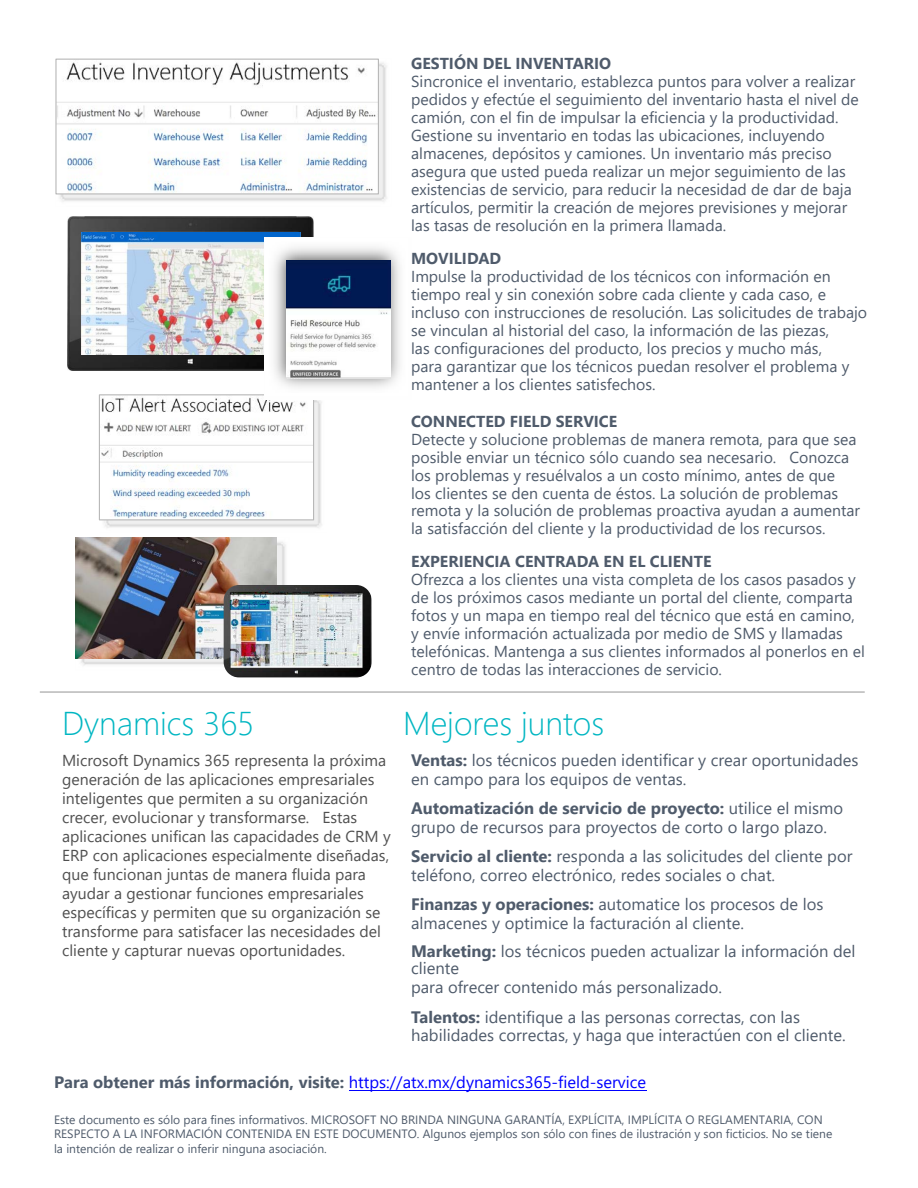
<style>
.page{position:relative;width:918px;height:1188px;background:#fff}
.page>*{position:absolute;margin:0;border:0;box-sizing:border-box;transform-origin:0 0}
.t1{font:300 33px "Segoe UI";color:#00b6c2}
.t2{font:16.5px/18.6px "Segoe UI";color:#4f5b6b}
.t3{font:16.5px "Segoe UI";color:#00f}
.t4{font:15.9px/18px "Segoe UI";color:#4f5b6b}
.t5{font:15.9px/19px "Segoe UI";color:#505050}
.t6{font:700 15.9px "Segoe UI";color:#4f5b6b}
.t7{font:12px/14.4px "Segoe UI";color:#4f5b6b}
.s1{font-weight:700}
.s2{font-weight:700;color:#4f5b6b}
</style>
<div class="page">
<hr style="left:40px;top:692px;width:825px;height:1px;background:#959595">
<img style="left:55px;top:63px;width:332px;height:139px">
<img style="left:57px;top:62px;width:320px;height:130px">
<div style="left:55px;top:59px;width:324px;height:135px;border:1px solid #b8b8b8"></div>
<img style="left:99px;top:400px;width:223px;height:128px">
<img style="left:101px;top:397px;width:211px;height:121px">
<div style="left:99px;top:394px;width:215px;height:126px;border:1px solid #b8b8b8"></div>
<img style="left:75px;top:542px;width:211px;height:124px">
<img style="left:75px;top:537px;width:202px;height:121px">
<img style="left:67px;top:217px;width:246px;height:153px">
<img style="left:82px;top:232px;width:218px;height:122px">
<img style="left:224px;top:585px;width:148px;height:92px">
<img style="left:264px;top:237px;width:136px;height:162px">
<img style="left:287px;top:260px;width:103px;height:118px">
<hr style="left:349px;top:1091px;width:297px;height:1px;background:#00f">
<p class="t6" style="left:411px;top:49px;width:202px">GESTIÓN DEL INVENTARIO</p>
<p class="t4" style="left:411px;top:71px;width:449px">Sincronice el inventario, establezca puntos para volver a realizar pedidos y efectúe el seguimiento del inventario hasta el nivel de camión, con el fin de impulsar la eficiencia y la productividad.<br>Gestione su inventario en todas las ubicaciones, incluyendo almacenes, depósitos y camiones. Un inventario más preciso asegura que usted pueda realizar un mejor seguimiento de las existencias de servicio, para reducir la necesidad de dar de baja artículos, permitir la creación de mejores previsiones y mejorar las tasas de resolución en la primera llamada.</p>
<p class="t6" style="left:411px;top:243px;width:92px">MOVILIDAD</p>
<p class="t4" style="left:411px;top:266px;width:458px">Impulse la productividad de los técnicos con información en tiempo real y sin conexión sobre cada cliente y cada caso, e incluso con instrucciones de resolución. Las solicitudes de trabajo se vinculan al historial del caso, la información de las piezas,<br>las configuraciones del producto, los precios y mucho más,<br>para garantizar que los técnicos puedan resolver el problema y mantener a los clientes satisfechos.</p>
<p class="t6" style="left:411px;top:406px;width:208px">CONNECTED FIELD SERVICE</p>
<p class="t4" style="left:411px;top:429px;width:450px">Detecte y solucione problemas de manera remota, para que sea posible enviar un técnico sólo cuando sea necesario. Conozca los problemas y resuélvalos a un costo mínimo, antes de que<br>los clientes se den cuenta de éstos. La solución de problemas remota y la solución de problemas proactiva ayudan a aumentar la satisfacción del cliente y la productividad de los recursos.</p>
<p class="t6" style="left:411px;top:547px;width:302px">EXPERIENCIA CENTRADA EN EL CLIENTE</p>
<p class="t4" style="left:411px;top:569px;width:455px">Ofrezca a los clientes una vista completa de los casos pasados y de los próximos casos mediante un portal del cliente, comparta fotos y un mapa en tiempo real del técnico que está en camino, y envíe información actualizada por medio de SMS y llamadas telefónicas. Mantenga a sus clientes informados al ponerlos en el centro de todas las interacciones de servicio.</p>
<h1 class="t1" style="left:62px;top:692px;width:194px">Dynamics 365</h1>
<h1 class="t1" style="left:403px;top:692px;width:203px">Mejores juntos</h1>
<p class="t5" style="left:62px;top:750px;width:330px">Microsoft Dynamics 365 representa la próxima generación de las aplicaciones empresariales inteligentes que permiten a su organización crecer, evolucionar y transformarse. Estas aplicaciones unifican las capacidades de CRM y ERP con aplicaciones especialmente diseñadas, que funcionan juntas de manera fluida para ayudar a gestionar funciones empresariales específicas y permiten que su organización se transforme para satisfacer las necesidades del cliente y capturar nuevas oportunidades.</p>
<p class="t2" style="left:411px;top:749px;width:449px"><span class="s1">Ventas:</span> los técnicos pueden identificar y crear oportunidades en campo para los equipos de ventas.</p>
<p class="t2" style="left:411px;top:797px;width:434px"><span class="s1">Automatización de servicio de proyecto:</span> utilice el mismo grupo de recursos para proyectos de corto o largo plazo.</p>
<p class="t2" style="left:411px;top:845px;width:443px"><span class="s1">Servicio al cliente:</span> responda a las solicitudes del cliente por teléfono, correo electrónico, redes sociales o chat.</p>
<p class="t2" style="left:411px;top:893px;width:414px"><span class="s1">Finanzas y operaciones:</span> automatice los procesos de los almacenes y optimice la facturación al cliente.</p>
<p class="t2" style="left:411px;top:942px;width:446px;line-height:16.5px"><span class="s1">Marketing:</span> los técnicos pueden actualizar la información del cliente</p>
<p class="t2" style="left:411px;top:971px;width:390px;line-height:29.2px">para ofrecer contenido más personalizado.<br><span class="s1">Talentos:</span> identifique a las personas correctas, con las</p>
<p class="t2" style="left:411px;top:1025px;width:436px">habilidades correctas, y haga que interactúen con el cliente.</p>
<p class="t3" style="left:54px;top:1067px;width:594px"><span class="s2">Para obtener más información, visite:</span> https://atx.mx/dynamics365-field-service</p>
<p class="t7" style="left:54px;top:1111px;width:780px">Este documento es sólo para fines informativos. MICROSOFT NO BRINDA NINGUNA GARANTÍA, EXPLÍCITA, IMPLÍCITA O REGLAMENTARIA, CON<br>RESPECTO A LA INFORMACIÓN CONTENIDA EN ESTE DOCUMENTO. Algunos ejemplos son sólo con fines de ilustración y son ficticios. No se tiene la intención de realizar o inferir ninguna asociación.</p>
</div>
